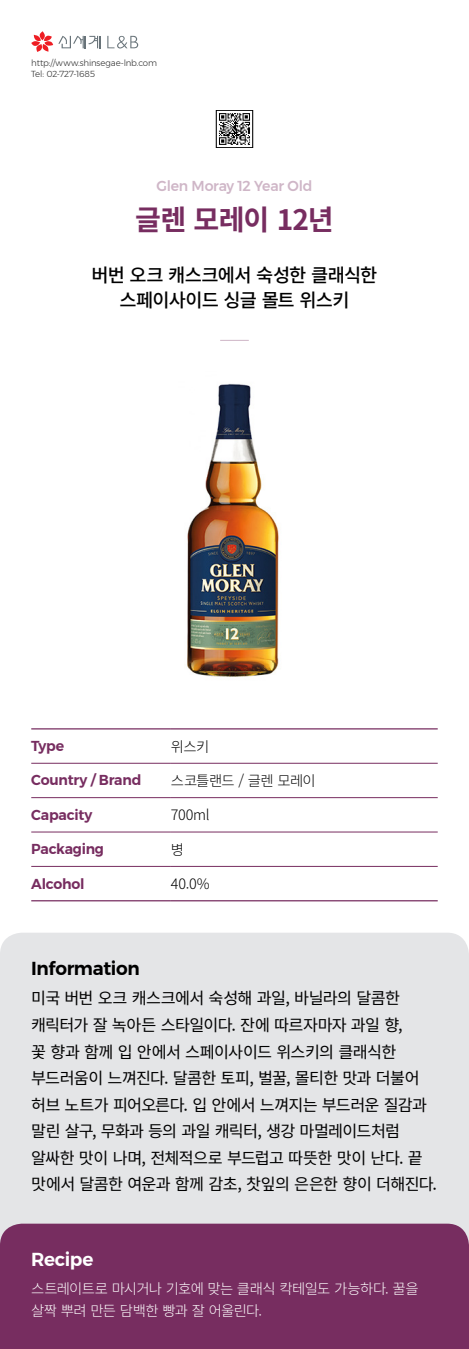
<style>
.page{position:relative;width:469px;height:1349px;background:#fff}
.page>*{position:absolute;margin:0;border:0;box-sizing:border-box;transform-origin:0 0}
.와인제목_45{font:700 28.12px "Source Han Sans K";letter-spacing:-.03em;color:#772d60}
.와인소개_30{font:500 18.75px/25px "Source Han Sans K";letter-spacing:-.045em;color:#000;text-align:center}
.본문영문_30{font:600 18.75px "Montserrat";letter-spacing:-.015em;color:#000}
.본문영문_30-2{font:600 18.75px "Montserrat";letter-spacing:-.025em;color:#fff}
.본문_26{font:16.25px/26.6px "Source Han Sans K";letter-spacing:-.04em;color:#000}
.본문_26-2{font:300 14.38px/22.2px "Source Han Sans K";letter-spacing:-.05em;color:#fff}
.표_영문{font:600 14.38px "Montserrat";letter-spacing:-.015em;color:#772d60}
.표__팁_23{font:300 14.38px "Source Han Sans K";letter-spacing:-.035em;color:#000}
.와인영문_23{font:500 14.38px "Montserrat";letter-spacing:-.015em;color:#cfb6c7}
.신세계_주소전화_14{font:300 8.75px "Montserrat";letter-spacing:-.015em;color:#333}
</style>
<div class="page">
<img style="left:187px;top:384px;width:92px;height:293px">
<svg style="left:31px;top:31px;width:69px;height:21px"></svg>
<svg style="left:107px;top:36px;width:31px;height:12px"></svg>
<img style="left:216px;top:110px;width:37px;height:38px">
<hr style="left:31px;top:763px;width:140px;height:1px;background:#772d60">
<hr style="left:171px;top:763px;width:267px;height:1px;background:#772d60">
<hr style="left:31px;top:797px;width:140px;height:1px;background:#772d60">
<hr style="left:171px;top:797px;width:267px;height:1px;background:#772d60">
<hr style="left:31px;top:832px;width:140px;height:1px;background:#772d60">
<hr style="left:171px;top:832px;width:267px;height:1px;background:#772d60">
<hr style="left:31px;top:866px;width:140px;height:1px;background:#772d60">
<hr style="left:171px;top:866px;width:267px;height:1px;background:#772d60">
<hr style="left:31px;top:728px;width:140px;height:1px;background:#772d60">
<hr style="left:171px;top:728px;width:267px;height:1px;background:#772d60">
<hr style="left:31px;top:900px;width:140px;height:1px;background:#772d60">
<hr style="left:171px;top:900px;width:267px;height:1px;background:#772d60">
<div style="left:0;top:932px;width:469px;height:291px;background:#e4e5e7;border-radius:22px"></div>
<div style="left:0;top:1223px;width:469px;height:126px;background:#772d60;border-radius:22px"></div>
<svg style="left:220px;top:340px;width:29px;height:1px"></svg>
<p class="신세계_주소전화_14" style="left:31px;top:56px;width:127px">http://www.shinsegae-lnb.com</p>
<p class="신세계_주소전화_14" style="left:31px;top:68px;width:65px">Tel: 02-727-1685</p>
<p class="와인영문_23" style="left:157px;top:175px;width:157px">Glen Moray 12 Year Old</p>
<p class="와인제목_45" style="left:135px;top:204px;width:200px">글렌 모레이 12년</p>
<p class="와인소개_30" style="left:91px;top:263px;width:287px">버번 오크 캐스크에서 숙성한 클래식한 스페이사이드 싱글 몰트 위스키</p>
<p class="표_영문" style="left:31px;top:734px;width:34px">Type</p>
<p class="표__팁_23" style="left:171px;top:738px;width:40px">위스키</p>
<p class="표_영문" style="left:31px;top:769px;width:112px">Country / Brand</p>
<p class="표__팁_23" style="left:171px;top:772px;width:146px">스코틀랜드 / 글렌 모레이</p>
<p class="표_영문" style="left:31px;top:803px;width:63px">Capacity</p>
<p class="표__팁_23" style="left:171px;top:807px;width:40px">700ml</p>
<p class="표_영문" style="left:31px;top:838px;width:74px">Packaging</p>
<p class="표__팁_23" style="left:171px;top:841px;width:15px">병</p>
<p class="표_영문" style="left:31px;top:872px;width:55px">Alcohol</p>
<p class="표__팁_23" style="left:171px;top:876px;width:40px">40.0%</p>
<p class="본문영문_30" style="left:31px;top:954px;width:110px">Information</p>
<p class="본문_26" style="left:31px;top:985px;width:407px">미국 버번 오크 캐스크에서 숙성해 과일, 바닐라의 달콤한 캐릭터가 잘 녹아든 스타일이다. 잔에 따르자마자 과일 향,<br>꽃 향과 함께 입 안에서 스페이사이드 위스키의 클래식한 부드러움이 느껴진다. 달콤한 토피, 벌꿀, 몰티한 맛과 더불어 허브 노트가 피어오른다. 입 안에서 느껴지는 부드러운 질감과 말린 살구, 무화과 등의 과일 캐릭터, 생강 마멀레이드처럼 알싸한 맛이 나며, 전체적으로 부드럽고 따뜻한 맛이 난다. 끝 맛에서 달콤한 여운과 함께 감초, 찻잎의 은은한 향이 더해진다.</p>
<p class="본문영문_30-2" style="left:31px;top:1245px;width:64px">Recipe</p>
<p class="본문_26-2" style="left:31px;top:1278px;width:389px">스트레이트로 마시거나 기호에 맞는 클래식 칵테일도 가능하다. 꿀을 살짝 뿌려 만든 담백한 빵과 잘 어울린다.</p>
</div>
